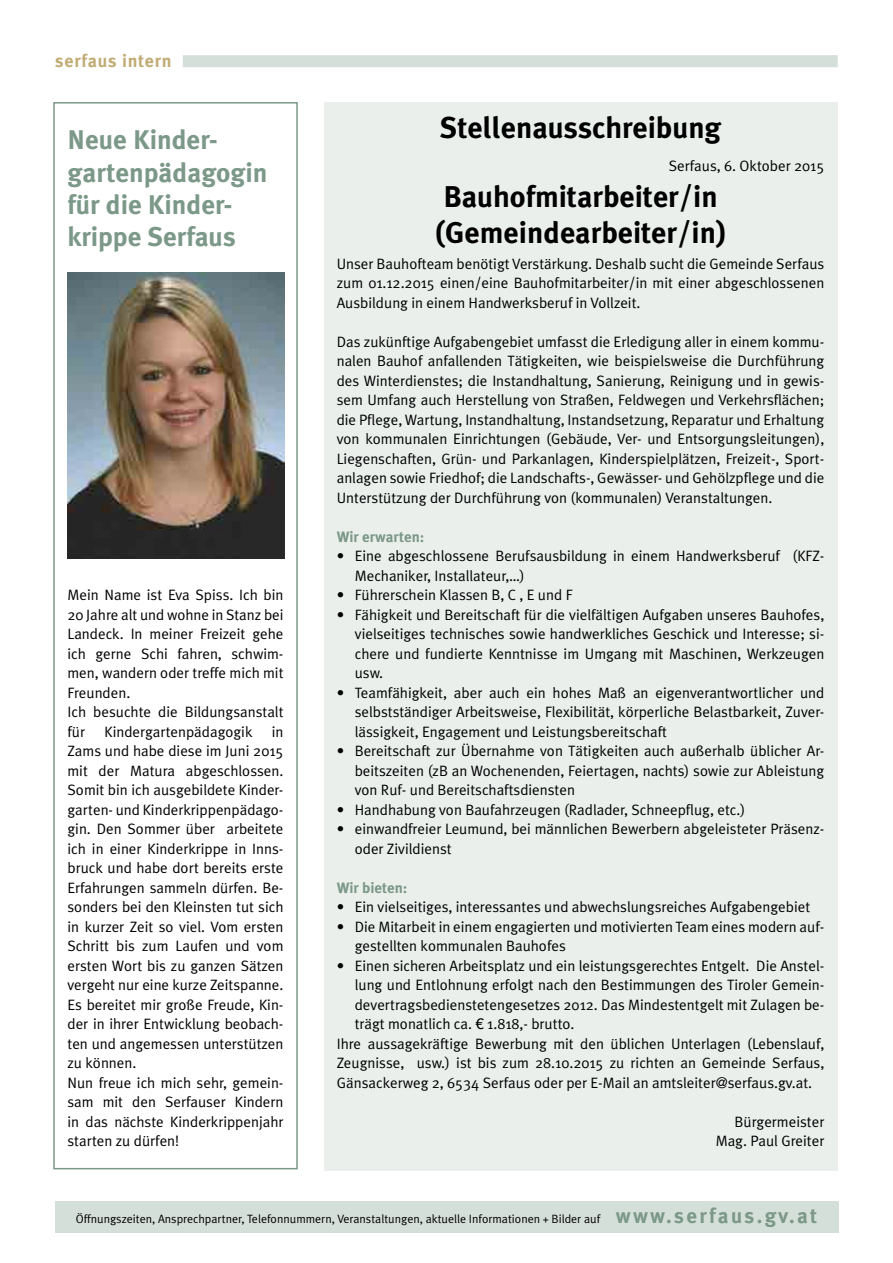
<style>
.page{position:relative;width:893px;height:1263px;background:#fff}
.page>*{position:absolute;margin:0;border:0;box-sizing:border-box;transform-origin:0 0}
.t1{font:700 30px/36px "Meta Plus";color:#000}
.t2{font:700 27px/32.4px "Meta Plus";color:#7b9888}
.t3{font:700 18px "Meta Plus";letter-spacing:.04em;color:#c1ac74}
.t4{font:15px/19.5px "Meta Plus Normal";color:#000}
.t5{font:700 15px "Meta Plus";color:#7b9888}
.t6{font:12px "Meta Plus Normal";color:#000}
.s1{font-family:"Helvetica Neue"}
.s2{font-family:"Meta Plus";font-weight:700;font-size:21px;color:#7b9888}
</style>
<div class="page">
<div style="left:183px;top:55px;width:655px;height:12px;background:#d5dfd9"></div>
<div style="left:55px;top:1202px;width:783px;height:31px;background:#d5dfd9"></div>
<div style="left:53px;top:102px;width:245px;height:1067px;border:2px solid #7b9888"></div>
<img style="left:68px;top:273px;width:216px;height:286px">
<div style="left:324px;top:102px;width:513px;height:1068px;background:#eaefec"></div>
<p class="t3" style="left:55px;top:50px;width:118px">serfaus intern</p>
<h2 class="t2" style="left:68px;top:124px;width:201px">Neue Kinder&shy;gartenpädagogin für die Kinder&shy;krippe Serfaus</h2>
<p class="t4" style="left:68px;top:585px;width:217px">Mein Name ist Eva Spiss. Ich bin<br>20 Jahre alt und wohne in Stanz bei<br>Landeck. In meiner Freizeit gehe ich gerne Schi fahren, schwim&shy;men, wandern oder treffe mich mit<br>Freunden.<br>Ich besuchte die Bildungsanstalt für</p>
<p class="t4" style="left:104px;top:721px;width:149px">Kindergartenpädagogik</p>
<p class="t4" style="left:68px;top:721px;width:217px;text-indent:204px">in<br>Zams und habe diese im Juni 2015 mit der Matura abgeschlossen.<br>Somit bin ich ausgebildete Kinder&shy;garten- und Kinderkrippenpädago&shy;gin. Den Sommer über arbeitete ich in einer Kinderkrippe in Inns&shy;bruck und habe dort bereits erste<br>Erfahrungen sammeln dürfen. Be&shy;sonders bei den Kleinsten tut sich in kurzer Zeit so viel. Vom ersten<br>Schritt bis zum Laufen und vom ersten Wort bis zu ganzen Sätzen vergeht nur eine kurze Zeitspanne.<br>Es bereitet mir große Freude, Kin&shy;der in ihrer Entwicklung beobach&shy;ten und angemessen unterstützen zu können.<br>Nun freue ich mich sehr, gemein&shy;sam mit den Serfauser Kindern in das nächste Kinderkrippenjahr starten zu dürfen!</p>
<h1 class="t1" style="left:440px;top:110px;width:283px">Stellenausschreibung</h1>
<p class="t4" style="left:669px;top:156px;width:157px">Serfaus, 6. Oktober 2015</p>
<h1 class="t1" style="left:435px;top:178px;width:293px">Bauhofmitarbeiter/in (Gemeindearbeiter/in)</h1>
<p class="t4" style="left:337px;top:253px;width:489px;text-align:justify">Unser Bauhofteam benötigt Verstärkung. Deshalb sucht die Gemeinde Serfaus zum 01.12.2015 einen/eine Bauhofmitarbeiter/in mit einer abgeschlossenen Ausbildung in einem Handwerksberuf in Vollzeit.</p>
<p class="t4" style="left:337px;top:331px;width:489px;text-align:justify">Das zukünftige Aufgabengebiet umfasst die Erledigung aller in einem kommu&shy;nalen Bauhof anfallenden Tätigkeiten, wie beispielsweise die Durchführung des Winterdienstes; die Instandhaltung, Sanierung, Reinigung und in gewis&shy;sem Umfang auch Herstellung von Straßen, Feldwegen und Verkehrsflächen; die Pflege, Wartung, Instandhaltung, Instandsetzung, Reparatur und Erhaltung von kommunalen Einrichtungen (Gebäude, Ver- und Entsorgungsleitungen), Liegenschaften, Grün- und Parkanlagen, Kinderspielplätzen, Freizeit-, Sport&shy;anlagen sowie Friedhof; die Landschafts-, Gewässer- und Gehölzpflege und die Unterstützung der Durchführung von (kommunalen) Veranstaltungen.</p>
<p class="t5" style="left:337px;top:528px;width:89px">Wir erwarten:</p>
<p class="t4" style="left:355px;top:546px;width:471px;text-indent:-18px">• Eine abgeschlossene Berufsausbildung in einem Handwerksberuf (KFZ-<br>Mechaniker, Installateur,…)</p>
<p class="t4" style="left:337px;top:585px;width:237px">• Führerschein Klassen B, C , E und F</p>
<p class="t4" style="left:355px;top:604px;width:471px;text-align:justify;text-indent:-18px">• Fähigkeit und Bereitschaft für die vielfältigen Aufgaben unseres Bauhofes, vielseitiges technisches sowie handwerkliches Geschick und Interesse; si&shy;chere und fundierte Kenntnisse im Umgang mit Maschinen, Werkzeugen usw.</p>
<p class="t4" style="left:355px;top:682px;width:471px;text-align:justify;text-indent:-18px">• Teamfähigkeit, aber auch ein hohes Maß an eigenverantwortlicher und selbstständiger Arbeitsweise, Flexibilität, körperliche Belastbarkeit, Zuver&shy;lässigkeit, Engagement und Leistungsbereitschaft</p>
<p class="t4" style="left:355px;top:741px;width:471px;text-align:justify;text-indent:-18px">• Bereitschaft zur Übernahme von Tätigkeiten auch außerhalb üblicher Ar&shy;beitszeiten (zB an Wochenenden, Feiertagen, nachts) sowie zur Ableistung von Ruf- und Bereitschaftsdiensten</p>
<p class="t4" style="left:337px;top:799px;width:410px">• Handhabung von Baufahrzeugen (Radlader, Schneepflug, etc.)</p>
<p class="t4" style="left:355px;top:819px;width:471px;text-indent:-18px">• einwandfreier Leumund, bei männlichen Bewerbern abgeleisteter Präsenz&shy;oder Zivildienst</p>
<p class="t5" style="left:337px;top:879px;width:72px">Wir bieten:</p>
<p class="t4" style="left:337px;top:897px;width:475px">• Ein vielseitiges, interessantes und abwechslungsreiches Aufgabengebiet</p>
<p class="t4" style="left:355px;top:916px;width:471px;text-indent:-18px">• Die Mitarbeit in einem engagierten und motivierten Team eines modern auf&shy;gestellten kommunalen Bauhofes</p>
<p class="t4" style="left:337px;top:955px;width:489px">• Einen sicheren Arbeitsplatz und ein leistungsgerechtes Entgelt. Die Anstel-</p>
<p class="t4" style="left:355px;top:975px;width:471px">lung und Entlohnung erfolgt nach den Bestimmungen des Tiroler Gemein-</p>
<p class="t4" style="left:355px;top:994px;width:471px">devertragsbedienstetengesetzes 2012. Das Mindestentgelt mit Zulagen be-</p>
<p class="t4" style="left:355px;top:1014px;width:221px">trägt monatlich ca. <span class="s1">€</span> 1.818,- brutto.</p>
<p class="t4" style="left:337px;top:1033px;width:489px">Ihre aussagekräftige Bewerbung mit den üblichen Unterlagen (Lebenslauf,</p>
<p class="t4" style="left:337px;top:1053px;width:489px">Zeugnisse, usw.) ist bis zum 28.10.2015 zu richten an Gemeinde Serfaus,</p>
<p class="t4" style="left:337px;top:1072px;width:477px">Gänsackerweg 2, 6534 Serfaus oder per E-Mail an amtsleiter@serfaus.gv.at.</p>
<p class="t4" style="left:716px;top:1111px;width:110px;text-align:right">Bürgermeister<br>Mag. Paul Greiter</p>
<p class="t6" style="left:76px;top:1212px;width:743px">Öffnungszeiten, Ansprechpartner, Telefonnummern, Veranstaltungen, aktuelle Informationen + Bilder auf <span class="s2">www.serfaus.gv.at</span></p>
</div>
